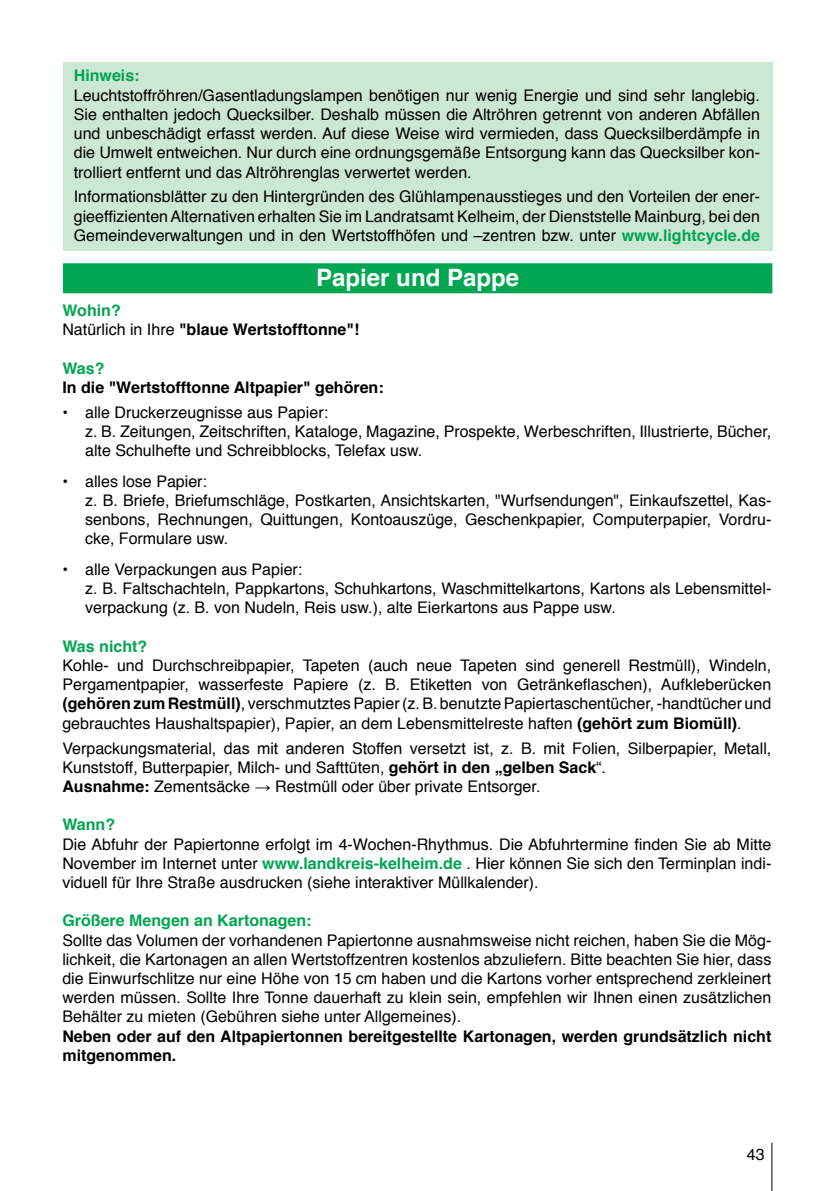
<style>
.page{position:relative;width:840px;height:1191px;background:#fff}
.page>*{position:absolute;margin:0;border:0;box-sizing:border-box;transform-origin:0 0}
.t1{font:700 24px "Helvetica";color:#fff}
.t2{font:16px/19.2px "Helvetica";color:#000;text-align:justify}
.t3{font:700 16px/19.2px "Helvetica";color:#000}
.t4{font:700 16px "Helvetica";color:#00a651}
.s1{font-weight:700;color:#00a651}
.s2{color:#00a651}
.s3{font-weight:400}
.s4{font-weight:700}
.s5{font-family:"Arial"}
</style>
<div class="page">
<hr style="left:771px;top:1142px;width:1px;height:49px;background:#000">
<div style="left:63px;top:63px;width:709px;height:188px;background:#cce7d3"></div>
<div style="left:63px;top:263px;width:709px;height:30px;background:#00a651"></div>
<p class="t4" style="left:74px;top:63px;width:67px">Hinweis:</p>
<p class="t2" style="left:74px;top:86px;width:687px">Leuchtstoffröhren/Gasentladungslampen benötigen nur wenig Energie und sind sehr langlebig.<br>Sie enthalten jedoch Quecksilber. Deshalb müssen die Altröhren getrennt von anderen Abfällen und unbeschädigt erfasst werden. Auf diese Weise wird vermieden, dass Quecksilberdämpfe in die Umwelt entweichen. Nur durch eine ordnungsgemäße Entsorgung kann das Quecksilber kon&shy;trolliert entfernt und das Altröhrenglas verwertet werden.</p>
<p class="t2" style="left:74px;top:188px;width:687px">Informationsblätter zu den Hintergründen des Glühlampenausstieges und den Vorteilen der ener&shy;gieeffizienten Alternativen erhalten Sie im Landratsamt Kelheim, der Dienststelle Mainburg, bei den Gemeindeverwaltungen und in den Wertstoffhöfen und –zentren bzw. unter <span class="s1">www.lightcycle.de</span></p>
<h1 class="t1" style="left:316px;top:258px;width:204px">Papier und Pappe</h1>
<p class="t3" style="left:62px;top:301px;width:298px"><span class="s2">Wohin?<br></span><span class="s3">Natürlich in Ihre</span> "blaue Wertstofftonne"!</p>
<p class="t4" style="left:62px;top:355px;width:44px">Was?</p>
<p class="t3" style="left:62px;top:378px;width:322px">In die "Wertstofftonne Altpapier" gehören:</p>
<p class="t2" style="left:85px;top:403px;width:687px;text-align:left;text-indent:-23px">• alle Druckerzeugnisse aus Papier:<br>z. B. Zeitungen, Zeitschriften, Kataloge, Magazine, Prospekte, Werbeschriften, Illustrierte, Bücher, alte Schulhefte und Schreibblocks, Telefax usw.</p>
<p class="t2" style="left:85px;top:472px;width:687px;text-align:left;text-indent:-23px">• alles lose Papier:<br>z. B. Briefe, Briefumschläge, Postkarten, Ansichtskarten, "Wurfsendungen", Einkaufszettel, Kas&shy;senbons, Rechnungen, Quittungen, Kontoauszüge, Geschenkpapier, Computerpapier, Vordru&shy;cke, Formulare usw.</p>
<p class="t2" style="left:85px;top:560px;width:687px;text-align:left;text-indent:-23px">• alle Verpackungen aus Papier:<br>z. B. Faltschachteln, Pappkartons, Schuhkartons, Waschmittelkartons, Kartons als Lebensmittel&shy;verpackung (z. B. von Nudeln, Reis usw.), alte Eierkartons aus Pappe usw.</p>
<p class="t4" style="left:62px;top:633px;width:86px">Was nicht?</p>
<p class="t2" style="left:62px;top:656px;width:710px">Kohle- und Durchschreibpapier, Tapeten (auch neue Tapeten sind generell Restmüll), Windeln, Pergamentpapier, wasserfeste Papiere (z. B. Etiketten von Getränkeflaschen), Aufkleberücken <span class="s4">(gehören zum Restmüll)</span>, verschmutztes Papier (z. B. benutzte Papiertaschentücher, -handtücher und gebrauchtes Haushaltspapier), Papier, an dem Lebensmittelreste haften <span class="s4">(gehört zum Biomüll)</span>.</p>
<p class="t2" style="left:62px;top:738px;width:710px;text-align:left">Verpackungsmaterial, das mit anderen Stoffen versetzt ist, z. B. mit Folien, Silberpapier, Metall,<br>Kunststoff, Butterpapier, Milch- und Safttüten, <span class="s4">gehört in den „gelben Sack</span>“.<br><span class="s4">Ausnahme:</span> Zementsäcke <span class="s5">→</span> Restmüll oder über private Entsorger.</p>
<p class="t4" style="left:62px;top:811px;width:54px">Wann?</p>
<p class="t2" style="left:62px;top:834px;width:710px">Die Abfuhr der Papiertonne erfolgt im 4-Wochen-Rhythmus. Die Abfuhrtermine finden Sie ab Mitte November im Internet unter <span class="s1">www.landkreis-kelheim.de</span> . Hier können Sie sich den Terminplan indi&shy;viduell für Ihre Straße ausdrucken (siehe interaktiver Müllkalender).</p>
<p class="t4" style="left:62px;top:907px;width:250px">Größere Mengen an Kartonagen:</p>
<p class="t2" style="left:62px;top:930px;width:710px">Sollte das Volumen der vorhandenen Papiertonne ausnahmsweise nicht reichen, haben Sie die Mög&shy;lichkeit, die Kartonagen an allen Wertstoffzentren kostenlos abzuliefern. Bitte beachten Sie hier, dass die Einwurfschlitze nur eine Höhe von 15 cm haben und die Kartons vorher entsprechend zerkleinert werden müssen. Sollte Ihre Tonne dauerhaft zu klein sein, empfehlen wir Ihnen einen zusätzlichen Behälter zu mieten (Gebühren siehe unter Allgemeines).</p>
<p class="t3" style="left:62px;top:1026px;width:710px">Neben oder auf den Altpapiertonnen bereitgestellte Kartonagen, werden grundsätzlich nicht mitgenommen.</p>
<p class="t2" style="left:746px;top:1145px;width:19px">43</p>
</div>
